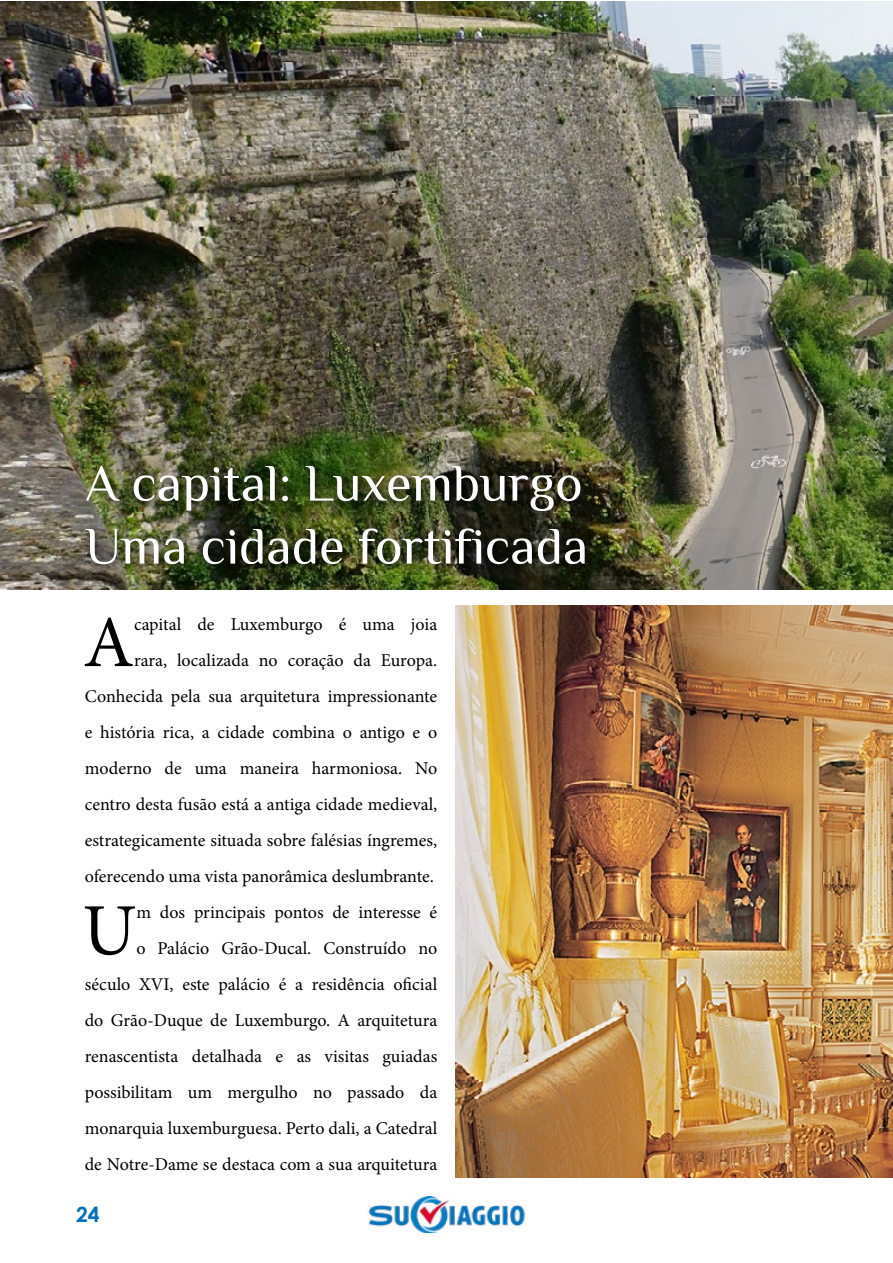
<style>
.page{position:relative;width:893px;height:1263px;background:#fff}
.page>*{position:absolute;margin:0;border:0;box-sizing:border-box;transform-origin:0 0}
.t1{font:73.35px "Minion Pro";color:#000}
.t2{font:52.5px/63px "Philosopher";color:#fff}
.t3{font:700 21px "Century Gothic";color:#0071bc}
.t4{font:18px/36px "Minion Pro";color:#000;text-align:right}
</style>
<div class="page">
<img style="left:368px;top:1196px;width:157px;height:36px">
<img style="left:0;top:1px;width:893px;height:588px">
<div style="left:81px;top:461px;width:515px;height:113px;background:#000;opacity:.75"></div>
<img style="left:455px;top:605px;width:438px;height:573px">
<h2 class="t2" style="left:85px;top:452px;width:505px">A capital: Luxemburgo<br>Uma cidade fortificada</h2>
<p class="t4" style="left:85px;top:606px;width:354px">capital de Luxemburgo é uma joia<br>rara, localizada no coração da Europa.<br>Conhecida pela sua arquitetura impressionante e história rica, a cidade combina o antigo e o moderno de uma maneira harmoniosa. No centro desta fusão está a antiga cidade medieval, estrategicamente situada sobre falésias íngremes, oferecendo uma vista panorâmica deslumbrante.</p>
<h1 class="t1" style="left:82px;top:881px;width:56px">U</h1>
<h1 class="t1" style="left:83px;top:593px;width:52px">A</h1>
<p class="t4" style="left:85px;top:894px;width:354px">m dos principais pontos de interesse é<br>o Palácio Grão-Ducal. Construído no<br>século XVI, este palácio é a residência oficial do Grão-Duque de Luxemburgo. A arquitetura renascentista detalhada e as visitas guiadas possibilitam um mergulho no passado da monarquia luxemburguesa. Perto dali, a Catedral de Notre-Dame se destaca com a sua arquitetura</p>
<p class="t3" style="left:76px;top:1199px;width:25px">24</p>
</div>
